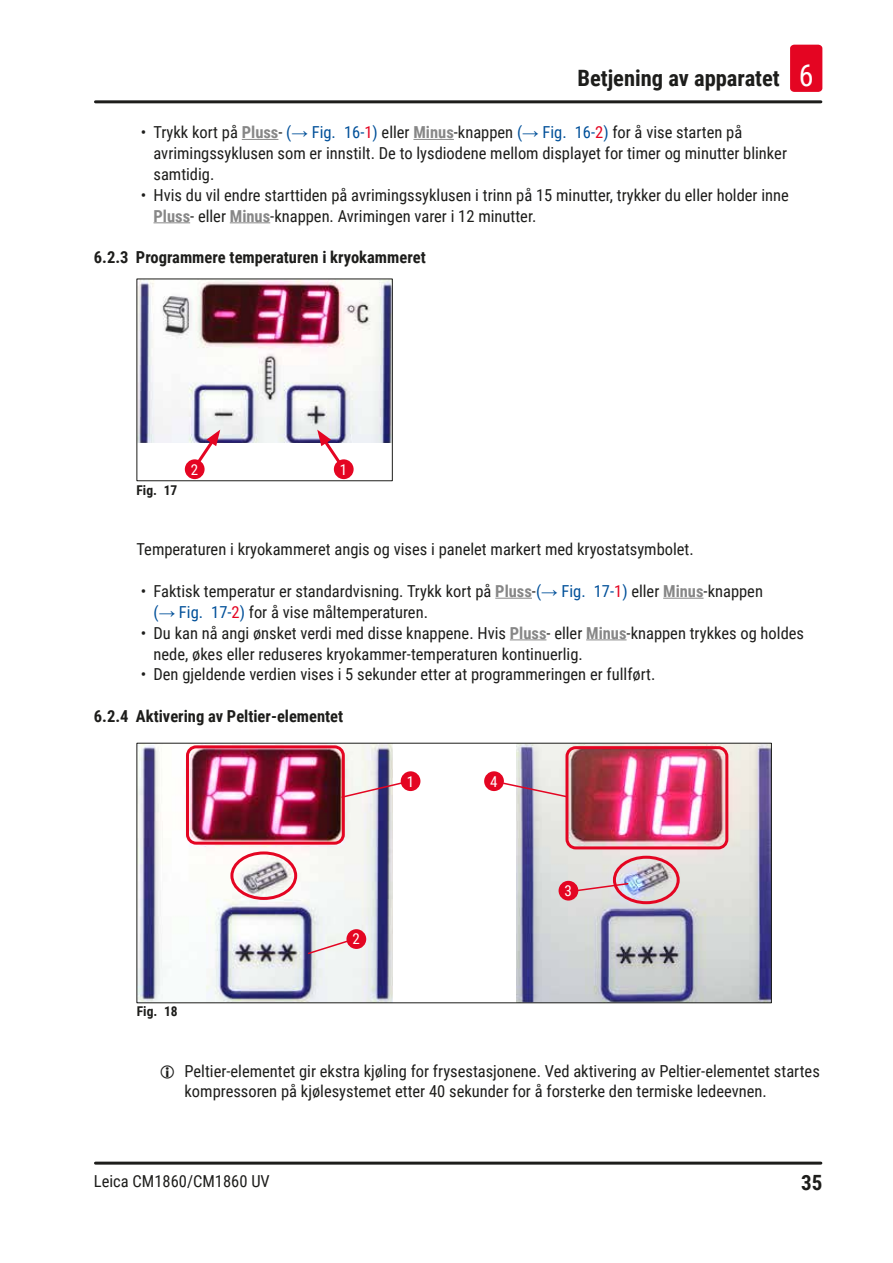
<style>
.page{position:relative;width:893px;height:1263px;background:#fff}
.page>*{position:absolute;margin:0;border:0;box-sizing:border-box;transform-origin:0 0}
.t1{font:700 22.5px "Roboto Condensed";color:#1d1d1b}
.t2{font:700 21px "Roboto Condensed";color:#1d1d1b}
.Description_text{font:16.5px/20.9px "Roboto Condensed";color:#1d1d1b}
.t3{font:700 16.5px "Roboto Condensed";color:#1d1d1b}
.t4{font:15px "Roboto Condensed";color:#fff}
.t5{font:700 13.5px "Roboto Condensed";color:#1d1d1b}
.s1{font-weight:400;font-size:30px;color:#fff}
.s2{font-weight:700;color:#878787}
.s3{color:#005099}
.s4{font-family:"Arial";color:#005099}
.s5{color:#e40522}
</style>
<div class="page">
<hr style="left:95px;top:100px;width:726px;height:3px;background:#1d1d1b">
<hr style="left:95px;top:1161px;width:726px;height:3px;background:#1d1d1b">
<div style="left:790px;top:45px;width:32px;height:47px;background:#e40522;border-radius:4px"></div>
<hr style="left:242px;top:139px;width:36px;height:1px;background:#878787">
<hr style="left:413px;top:139px;width:41px;height:1px;background:#878787">
<hr style="left:153px;top:222px;width:37px;height:1px;background:#878787">
<hr style="left:230px;top:222px;width:40px;height:1px;background:#878787">
<hr style="left:495px;top:598px;width:37px;height:1px;background:#878787">
<hr style="left:663px;top:598px;width:41px;height:1px;background:#878787">
<hr style="left:510px;top:639px;width:36px;height:1px;background:#878787">
<hr style="left:586px;top:639px;width:41px;height:1px;background:#878787">
<img style="left:138px;top:281px;width:253px;height:162px">
<svg style="left:193px;top:430px;width:27px;height:31px"></svg>
<svg style="left:317px;top:430px;width:27px;height:36px"></svg>
<div style="left:334px;top:459px;width:20px;height:20px;background:#e40522;border-radius:50%"></div>
<div style="left:185px;top:459px;width:20px;height:20px;background:#e40522;border-radius:50%"></div>
<div style="left:136px;top:279px;width:257px;height:202px;border:1px solid #1d1d1b"></div>
<img style="left:138px;top:745px;width:254px;height:256px">
<img style="left:517px;top:745px;width:253px;height:256px">
<div style="left:230px;top:851px;width:67px;height:49px;border:3px solid #e40522;border-radius:50%"></div>
<div style="left:613px;top:856px;width:67px;height:48px;border:3px solid #e40522;border-radius:50%"></div>
<svg style="left:340px;top:781px;width:64px;height:18px"></svg>
<svg style="left:574px;top:882px;width:55px;height:10px"></svg>
<div style="left:186px;top:745px;width:159px;height:100px;border:3px solid #e40522;border-radius:9px"></div>
<div style="left:565px;top:746px;width:163px;height:103px;border:3px solid #e40522;border-radius:9px"></div>
<svg style="left:502px;top:781px;width:67px;height:17px"></svg>
<svg style="left:307px;top:939px;width:44px;height:16px"></svg>
<div style="left:401px;top:771px;width:19px;height:20px;background:#e40522;border-radius:50%"></div>
<div style="left:346px;top:929px;width:20px;height:20px;background:#e40522;border-radius:50%"></div>
<div style="left:559px;top:881px;width:19px;height:19px;background:#e40522;border-radius:50%"></div>
<div style="left:484px;top:771px;width:20px;height:20px;background:#e40522;border-radius:50%"></div>
<h1 class="t1" style="left:577px;top:63px;width:238px">Betjening av apparatet <span class="s1">6</span></h1>
<p class="Description_text" style="left:153px;top:121px;width:635px;text-indent:-13px">• Trykk kort på <span class="s2">Pluss</span>- <span class="s3">(</span><span class="s4">→</span> <span class="s3">Fig. 16‑</span><span class="s5">1</span><span class="s3">)</span> eller <span class="s2">Minus</span>-knappen <span class="s3">(</span><span class="s4">→</span> <span class="s3">Fig. 16‑</span><span class="s5">2</span><span class="s3">)</span> for å vise starten på avrimingssyklusen som er innstilt. De to lysdiodene mellom displayet for timer og minutter blinker samtidig.</p>
<p class="Description_text" style="left:153px;top:184px;width:637px;text-indent:-13px">• Hvis du vil endre starttiden på avrimingssyklusen i trinn på 15 minutter, trykker du eller holder inne<br><span class="s2">Pluss</span>- eller <span class="s2">Minus</span>-knappen. Avrimingen varer i 12 minutter.</p>
<p class="t3" style="left:94px;top:246px;width:333px">6.2.3 Programmere temperaturen i kryokammeret</p>
<p class="t5" style="left:137px;top:481px;width:42px">Fig. 17</p>
<p class="t4" style="left:191px;top:459px;width:9px">2</p>
<p class="t4" style="left:340px;top:459px;width:9px">1</p>
<p class="Description_text" style="left:136px;top:538px;width:559px">Temperaturen i kryokammeret angis og vises i panelet markert med kryostatsymbolet.</p>
<p class="Description_text" style="left:153px;top:580px;width:611px;text-indent:-13px">• Faktisk temperatur er standardvisning. Trykk kort på <span class="s2">Pluss</span>-<span class="s3">(</span><span class="s4">→</span> <span class="s3">Fig. 17‑</span><span class="s5">1</span><span class="s3">)</span> eller <span class="s2">Minus</span>-knappen <span class="s3">(</span><span class="s4">→</span> <span class="s3">Fig. 17‑</span><span class="s5">2</span><span class="s3">)</span> for å vise måltemperaturen.</p>
<p class="Description_text" style="left:153px;top:622px;width:652px;text-indent:-13px">• Du kan nå angi ønsket verdi med disse knappene. Hvis <span class="s2">Pluss</span>- eller <span class="s2">Minus</span>-knappen trykkes og holdes nede, økes eller reduseres kryokammer-temperaturen kontinuerlig.</p>
<p class="Description_text" style="left:141px;top:663px;width:516px">• Den gjeldende verdien vises i 5 sekunder etter at programmeringen er fullført.</p>
<p class="t3" style="left:94px;top:705px;width:251px">6.2.4 Aktivering av Peltier-elementet</p>
<p class="t4" style="left:407px;top:771px;width:9px">1</p>
<p class="t4" style="left:490px;top:771px;width:9px">4</p>
<p class="t4" style="left:352px;top:928px;width:9px">2</p>
<p class="t4" style="left:565px;top:880px;width:9px">3</p>
<p class="t5" style="left:137px;top:1002px;width:42px">Fig. 18</p>
<p class="Description_text" style="left:185px;top:1060px;width:637px">Peltier-elementet gir ekstra kjøling for frysestasjonene. Ved aktivering av Peltier-elementet startes kompressoren på kjølesystemet etter 40 sekunder for å forsterke den termiske ledeevnen.</p>
<p class="Description_text" style="left:94px;top:1170px;width:177px">Leica CM1860/CM1860 UV</p>
<p class="t2" style="left:801px;top:1168px;width:23px">35</p>
</div>
